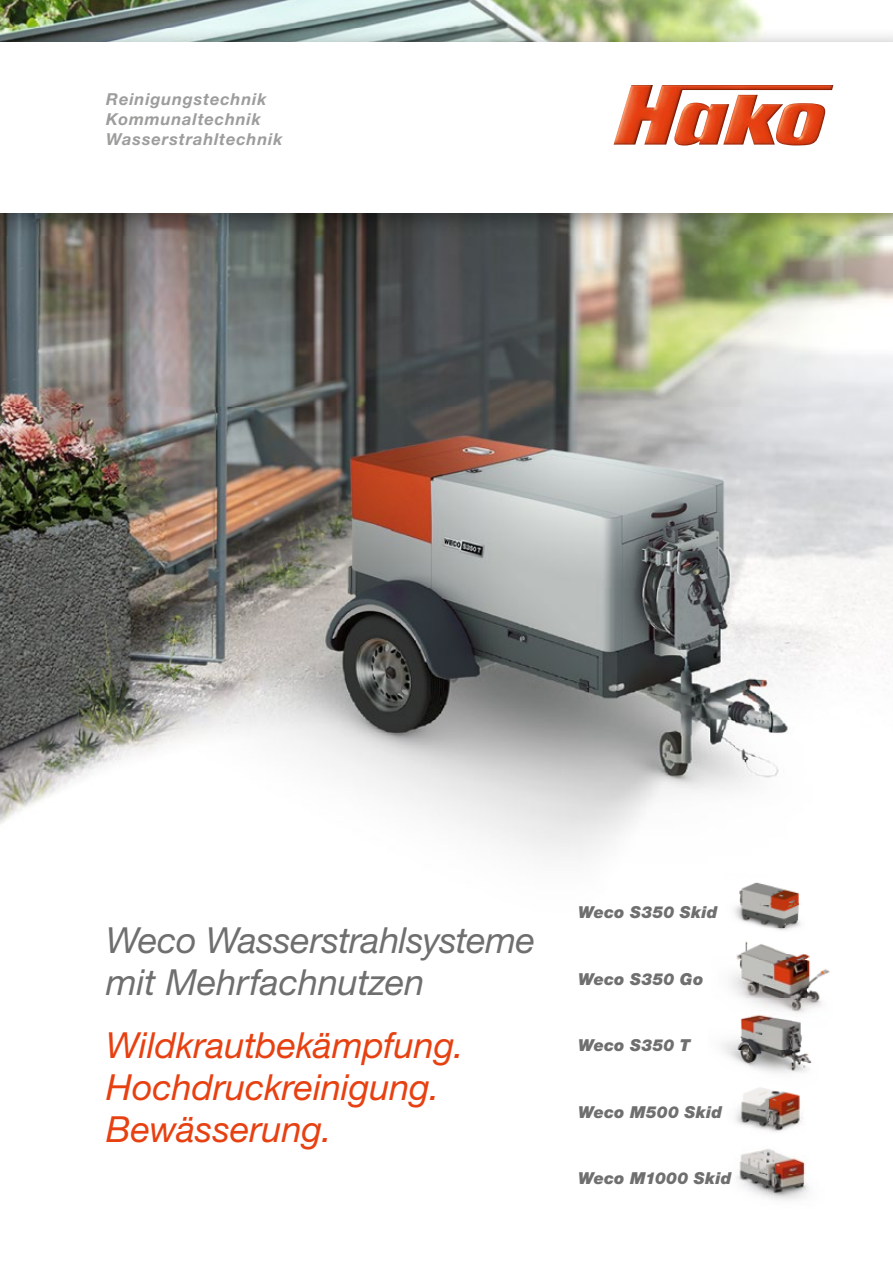
<style>
.page{position:relative;width:893px;height:1263px;background:#fff}
.page>*{position:absolute;margin:0;border:0;box-sizing:border-box;transform-origin:0 0}
.t1{font:italic 36px/42px "Helvetica Neue LT Std";color:#e74011}
.t2{font:italic 36px/42px "Helvetica Neue LT Std";letter-spacing:-.005em;color:#706f6f}
.t3{font:italic 900 16.5px "Helvetica Neue LT Std";letter-spacing:.005em;color:#706f6f}
.t4{font:italic 700 16.5px/19.8px "Helvetica Neue LT Std";letter-spacing:.05em;color:#9d9d9c}
</style>
<div class="page">
<img style="left:0;top:0;width:893px;height:427px">
<img style="left:892px;top:427px;width:1px;height:193px">
<div style="left:0;top:43px;width:893px;height:170px;background:#fff"></div>
<img style="left:0;top:408px;width:892px;height:451px">
<img style="left:729px;top:960px;width:101px;height:39px">
<img style="left:748px;top:999px;width:60px;height:2px">
<img style="left:808px;top:999px;width:13px;height:2px">
<img style="left:736px;top:953px;width:23px;height:7px">
<img style="left:759px;top:953px;width:49px;height:7px">
<img style="left:722px;top:1038px;width:28px;height:29px">
<img style="left:750px;top:1038px;width:52px;height:12px">
<img style="left:750px;top:1050px;width:42px;height:23px">
<img style="left:792px;top:1050px;width:20px;height:23px">
<img style="left:740px;top:1001px;width:82px;height:37px">
<img style="left:734px;top:882px;width:67px;height:71px">
<img style="left:736px;top:1149px;width:39px;height:50px">
<img style="left:775px;top:1152px;width:34px;height:49px">
<img style="left:735px;top:1087px;width:35px;height:45px">
<img style="left:770px;top:1090px;width:33px;height:42px">
<img style="left:614px;top:85px;width:219px;height:61px">
<p class="t4" style="left:106px;top:89px;width:178px">Reinigungstechnik<br>Kommunaltechnik<br>Wasserstrahltechnik</p>
<h1 class="t2" style="left:106px;top:918px;width:430px">Weco Wasserstrahlsysteme mit Mehrfachnutzen</h1>
<h1 class="t1" style="left:106px;top:1024px;width:359px">Wildkrautbekämpfung.<br>Hochdruckreinigung.<br>Bewässerung.</h1>
<p class="t3" style="left:578px;top:902px;width:141px">Weco S350 Skid</p>
<p class="t3" style="left:578px;top:968px;width:127px">Weco S350 Go</p>
<p class="t3" style="left:578px;top:1035px;width:114px">Weco S350 T</p>
<p class="t3" style="left:578px;top:1102px;width:145px">Weco M500 Skid</p>
<p class="t3" style="left:578px;top:1168px;width:155px">Weco M1000 Skid</p>
</div>
